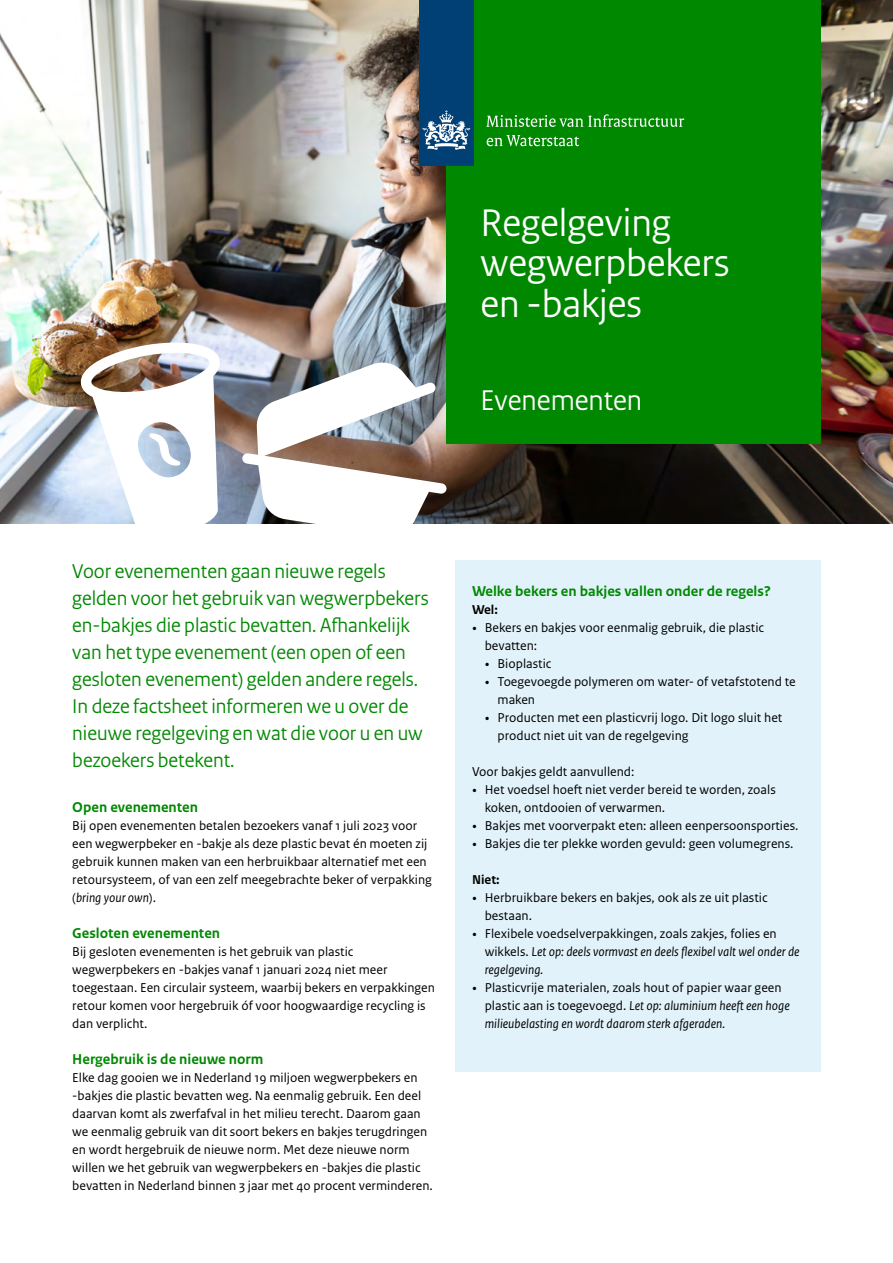
<style>
.page{position:relative;width:893px;height:1263px;background:#fff}
.page>*{position:absolute;margin:0;border:0;box-sizing:border-box;transform-origin:0 0}
.t1{font:40.5px/40.5px "Rijksoverheid Sans Heading";color:#fff}
.t2{font:30px "Rijksoverheid Sans Heading";color:#fff}
.t3{font:21px/27px "Rijksoverheid Sans Heading";color:#080}
.t4{font:700 15px "Rijksoverheid Sans Text";color:#080}
.t5{font:13.5px/18px "Rijksoverheid Sans Text";color:#000}
.t6{font:italic 13.5px/18px "Rijksoverheid Sans Text";color:#000}
.t7{font:700 13.5px "Rijksoverheid Sans Text";color:#000}
.s1{font-style:italic}
.s2{font-family:"Rijksoverheid Serif"}
.s3{font-family:"Rijksoverheid Serif";font-style:normal}
.s4{font-style:normal}
</style>
<div class="page">
<img style="left:0;top:0;width:893px;height:523px">
<div style="left:446px;top:0;width:375px;height:444px;background:#080"></div>
<div style="left:419px;top:0;width:55px;height:165px;background:#004075"></div>
<svg style="left:423px;top:110px;width:47px;height:40px"></svg>
<svg style="left:486px;top:114px;width:198px;height:13px"></svg>
<svg style="left:487px;top:135px;width:92px;height:11px"></svg>
<img style="left:78px;top:339px;width:143px;height:185px">
<img style="left:242px;top:360px;width:205px;height:164px">
<div style="left:455px;top:560px;width:366px;height:511px;background:#e1f2fa"></div>
<h1 class="t1" style="left:480px;top:203px;width:250px">Regelgeving wegwerpbekers en -bakjes</h1>
<h1 class="t2" style="left:480px;top:383px;width:163px">Evenementen</h1>
<p class="t3" style="left:72px;top:558px;width:358px">Voor evenementen gaan nieuwe regels gelden voor het gebruik van wegwerpbekers en-bakjes die plastic bevatten. Afhankelijk van het type evenement (een open of een gesloten evenement) gelden andere regels.<br>In deze factsheet informeren we u over de nieuwe regelgeving en wat die voor u en uw bezoekers betekent.</p>
<h3 class="t4" style="left:72px;top:798px;width:127px">Open evenementen</h3>
<p class="t5" style="left:72px;top:817px;width:361px">Bij open evenementen betalen bezoekers vanaf 1 juli 2023 voor een wegwerpbeker en -bakje als deze plastic bevat én moeten zij gebruik kunnen maken van een herbruikbaar alternatief met een retoursysteem, of van een zelf meegebrachte beker of verpakking (<span class="s1">bring your own</span>).</p>
<h3 class="t4" style="left:72px;top:924px;width:149px">Gesloten evenementen</h3>
<p class="t5" style="left:72px;top:943px;width:364px">Bij gesloten evenementen is het gebruik van plastic wegwerpbekers en -bakjes vanaf 1 januari 2024 niet meer toegestaan. Een circulair systeem, waarbij bekers en verpakkingen retour komen voor hergebruik óf voor hoogwaardige recycling is dan verplicht.</p>
<h3 class="t4" style="left:72px;top:1050px;width:193px">Hergebruik is de nieuwe norm</h3>
<p class="t5" style="left:72px;top:1069px;width:362px">Elke dag gooien we in Nederland 19 miljoen wegwerpbekers en -bakjes die plastic bevatten weg. Na eenmalig gebruik. Een deel daarvan komt als zwerfafval in het milieu terecht. Daarom gaan we eenmalig gebruik van dit soort bekers en bakjes terugdringen en wordt hergebruik de nieuwe norm. Met deze nieuwe norm willen we het gebruik van wegwerpbekers en -bakjes die plastic bevatten in Nederland binnen 3 jaar met 40 procent verminderen.</p>
<p class="t4" style="left:472px;top:582px;width:300px">Welke bekers en bakjes vallen onder de regels?</p>
<p class="t7" style="left:472px;top:602px;width:27px">Wel:</p>
<p class="t5" style="left:485px;top:619px;width:281px;text-indent:-13px"><span class="s2">•</span> Bekers en bakjes voor eenmalig gebruik, die plastic bevatten:</p>
<p class="t5" style="left:485px;top:655px;width:68px"><span class="s2">•</span> Bioplastic</p>
<p class="t5" style="left:497px;top:673px;width:300px;text-indent:-13px"><span class="s2">•</span> Toegevoegde polymeren om water- of vetafstotend te maken</p>
<p class="t5" style="left:497px;top:709px;width:286px;text-indent:-13px"><span class="s2">•</span> Producten met een plasticvrij logo. Dit logo sluit het product niet uit van de regelgeving</p>
<p class="t5" style="left:472px;top:763px;width:164px">Voor bakjes geldt aanvullend:</p>
<p class="t5" style="left:485px;top:781px;width:293px;text-indent:-13px"><span class="s2">•</span> Het voedsel hoeft niet verder bereid te worden, zoals koken, ontdooien of verwarmen.</p>
<p class="t5" style="left:472px;top:817px;width:328px"><span class="s2">•</span> Bakjes met voorverpakt eten: alleen eenpersoonsporties.</p>
<p class="t5" style="left:472px;top:835px;width:323px"><span class="s2">•</span> Bakjes die ter plekke worden gevuld: geen volumegrens.</p>
<p class="t7" style="left:472px;top:872px;width:29px">Niet:</p>
<p class="t5" style="left:485px;top:889px;width:284px;text-indent:-13px"><span class="s2">•</span> Herbruikbare bekers en bakjes, ook als ze uit plastic bestaan.</p>
<p class="t6" style="left:485px;top:925px;width:316px;text-indent:-13px"><span class="s3">•</span> <span class="s4">Flexibele voedselverpakkingen, zoals zakjes, folies en wikkels.</span> Let op: deels vormvast en deels flexibel valt wel onder de regelgeving.</p>
<p class="t5" style="left:485px;top:979px;width:306px;text-indent:-13px"><span class="s2">•</span> Plasticvrije materialen, zoals hout of papier waar geen plastic aan is toegevoegd. <span class="s1">Let op: aluminium heeft een hoge milieubelasting en wordt daarom sterk afgeraden.</span></p>
</div>
